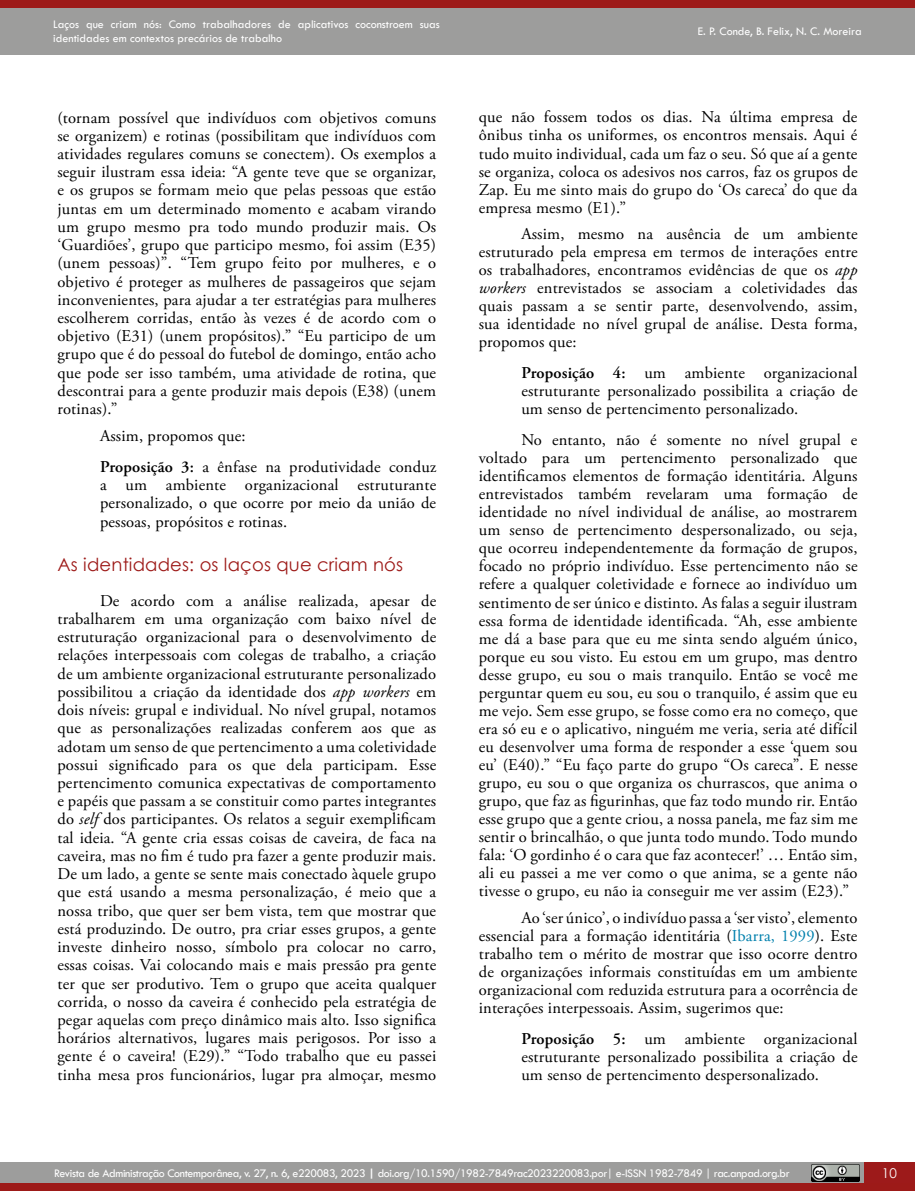
<style>
.page{position:relative;width:915px;height:1191px;background:#fff}
.page>*{position:absolute;margin:0;border:0;box-sizing:border-box;transform-origin:0 0}
.t1{font:18px "Century Gothic";letter-spacing:.01em;color:#9d1a18}
.t2{font:16.5px/18px "Adobe Garamond Pro";letter-spacing:.01em;color:#000;text-align:justify}
.t3{font:13.5px "Century Gothic";color:#fff}
.t4{font:12px "Tw Cen";letter-spacing:-.03em;color:#fff}
.t5{font:12px/14.4px "Tw Cen";letter-spacing:-.005em;color:#fff}
.s1{font-weight:600}
.s2{font-style:italic}
.s3{color:#0080ad}
.s4{font-weight:700}
</style>
<div class="page">
<div style="left:863px;top:1162px;width:51px;height:21px;background:#9d1a1a"></div>
<div style="left:0;top:0;width:914px;height:54px;background:#9d9d9c"></div>
<div style="left:0;top:0;width:914px;height:7px;background:#9d1a18"></div>
<div style="left:0;top:1162px;width:863px;height:21px;background:#9d9d9c"></div>
<div style="left:0;top:1183px;width:914px;height:8px;background:#9d1a18"></div>
<svg style="left:914px;top:1162px;width:1px;height:29px"></svg>
<img style="left:811px;top:1164px;width:48px;height:17px">
<p class="t5" style="left:53px;top:17px;width:388px">Laços que criam nós: Como trabalhadores de aplicativos coconstroem suas identidades em contextos precários de trabalho</p>
<p class="t2" style="left:57px;top:109px;width:380px">(tornam possível que indivíduos com objetivos comuns se organizem) e rotinas (possibilitam que indivíduos com atividades regulares comuns se conectem). Os exemplos a seguir ilustram essa ideia: “A gente teve que se organizar, e os grupos se formam meio que pelas pessoas que estão juntas em um determinado momento e acabam virando um grupo mesmo pra todo mundo produzir mais. Os ‘Guardiões’, grupo que participo mesmo, foi assim (E35) (unem pessoas)”. “Tem grupo feito por mulheres, e o objetivo é proteger as mulheres de passageiros que sejam inconvenientes, para ajudar a ter estratégias para mulheres escolherem corridas, então às vezes é de acordo com o objetivo (E31) (unem propósitos).” “Eu participo de um grupo que é do pessoal do futebol de domingo, então acho que pode ser isso também, uma atividade de rotina, que descontrai para a gente produzir mais depois (E38) (unem rotinas).”</p>
<p class="t2" style="left:100px;top:421px;width:337px;line-height:30.9px">Assim, propomos que:<br><span class="s1">Proposição 3:</span> a ênfase na produtividade conduz</p>
<p class="t2" style="left:100px;top:476px;width:337px">a um ambiente organizacional estruturante personalizado, o que ocorre por meio da união de pessoas, propósitos e rotinas.</p>
<p class="t1" style="left:57px;top:551px;width:347px">As identidades: os laços que criam nós</p>
<p class="t2" style="left:57px;top:592px;width:380px;text-indent:43px">De acordo com a análise realizada, apesar de trabalharem em uma organização com baixo nível de estruturação organizacional para o desenvolvimento de relações interpessoais com colegas de trabalho, a criação de um ambiente organizacional estruturante personalizado possibilitou a criação da identidade dos <span class="s2">app workers</span> em dois níveis: grupal e individual. No nível grupal, notamos que as personalizações realizadas conferem aos que as adotam um senso de que pertencimento a uma coletividade possui significado para os que dela participam. Esse pertencimento comunica expectativas de comportamento e papéis que passam a se constituir como partes integrantes do <span class="s2">self</span> dos participantes. Os relatos a seguir exemplificam tal ideia. “A gente cria essas coisas de caveira, de faca na caveira, mas no fim é tudo pra fazer a gente produzir mais.<br>De um lado, a gente se sente mais conectado àquele grupo que está usando a mesma personalização, é meio que a nossa tribo, que quer ser bem vista, tem que mostrar que está produzindo. De outro, pra criar esses grupos, a gente investe dinheiro nosso, símbolo pra colocar no carro, essas coisas. Vai colocando mais e mais pressão pra gente ter que ser produtivo. Tem o grupo que aceita qualquer corrida, o nosso da caveira é conhecido pela estratégia de pegar aquelas com preço dinâmico mais alto. Isso significa horários alternativos, lugares mais perigosos. Por isso a gente é o caveira! (E29).” “Todo trabalho que eu passei tinha mesa pros funcionários, lugar pra almoçar, mesmo</p>
<p class="t5" style="left:697px;top:24px;width:165px">E. P. Conde, B. Felix, N. C. Moreira</p>
<p class="t2" style="left:478px;top:109px;width:380px">que não fossem todos os dias. Na última empresa de ônibus tinha os uniformes, os encontros mensais. Aqui é tudo muito individual, cada um faz o seu. Só que aí a gente se organiza, coloca os adesivos nos carros, faz os grupos de Zap. Eu me sinto mais do grupo do ‘Os careca’ do que da empresa mesmo (E1).”</p>
<p class="t2" style="left:478px;top:225px;width:380px;text-indent:43px">Assim, mesmo na ausência de um ambiente estruturado pela empresa em termos de interações entre os trabalhadores, encontramos evidências de que os <span class="s2">app workers</span> entrevistados se associam a coletividades das quais passam a se sentir parte, desenvolvendo, assim, sua identidade no nível grupal de análise. Desta forma, propomos que:</p>
<p class="t2" style="left:521px;top:364px;width:337px"><span class="s1">Proposição 4:</span> um ambiente organizacional estruturante personalizado possibilita a criação de um senso de pertencimento personalizado.</p>
<p class="t2" style="left:478px;top:431px;width:380px;text-indent:43px">No entanto, não é somente no nível grupal e voltado para um pertencimento personalizado que identificamos elementos de formação identitária. Alguns entrevistados também revelaram uma formação de identidade no nível individual de análise, ao mostrarem um senso de pertencimento despersonalizado, ou seja, que ocorreu independentemente da formação de grupos, focado no próprio indivíduo. Esse pertencimento não se refere a qualquer coletividade e fornece ao indivíduo um sentimento de ser único e distinto. As falas a seguir ilustram essa forma de identidade identificada. “Ah, esse ambiente me dá a base para que eu me sinta sendo alguém único, porque eu sou visto. Eu estou em um grupo, mas dentro desse grupo, eu sou o mais tranquilo. Então se você me perguntar quem eu sou, eu sou o tranquilo, é assim que eu me vejo. Sem esse grupo, se fosse como era no começo, que era só eu e o aplicativo, ninguém me veria, seria até difícil eu desenvolver uma forma de responder a esse ‘quem sou eu’ (E40).” “Eu faço parte do grupo “Os careca”. E nesse grupo, eu sou o que organiza os churrascos, que anima o grupo, que faz as figurinhas, que faz todo mundo rir. Então esse grupo que a gente criou, a nossa panela, me faz sim me sentir o brincalhão, o que junta todo mundo. Todo mundo fala: ‘O gordinho é o cara que faz acontecer!’ … Então sim, ali eu passei a me ver como o que anima, se a gente não tivesse o grupo, eu não ia conseguir me ver assim (E23).”</p>
<p class="t2" style="left:478px;top:909px;width:380px;text-indent:43px">Ao ‘ser único’, o indivíduo passa a ‘ser visto’, elemento essencial para a formação identitária (<span class="s3">Ibarra, 1999</span>). Este trabalho tem o mérito de mostrar que isso ocorre dentro de organizações informais constituídas em um ambiente organizacional com reduzida estrutura para a ocorrência de interações interpessoais. Assim, sugerimos que:</p>
<p class="t2" style="left:521px;top:1030px;width:337px"><span class="s1">Proposição 5:</span> um ambiente organizacional estruturante personalizado possibilita a criação de um senso de pertencimento despersonalizado.</p>
<p class="t4" style="left:54px;top:1166px;width:736px">Revista de Administração Contemporânea, v. 27, n. 6, e220083, 2023 <span class="s4">|</span> doi.org/10.1590/1982-7849rac2023220083.por| e-ISSN 1982-7849 | rac.anpad.org.br</p>
<p class="t3" style="left:881px;top:1163px;width:16px">10</p>
</div>
